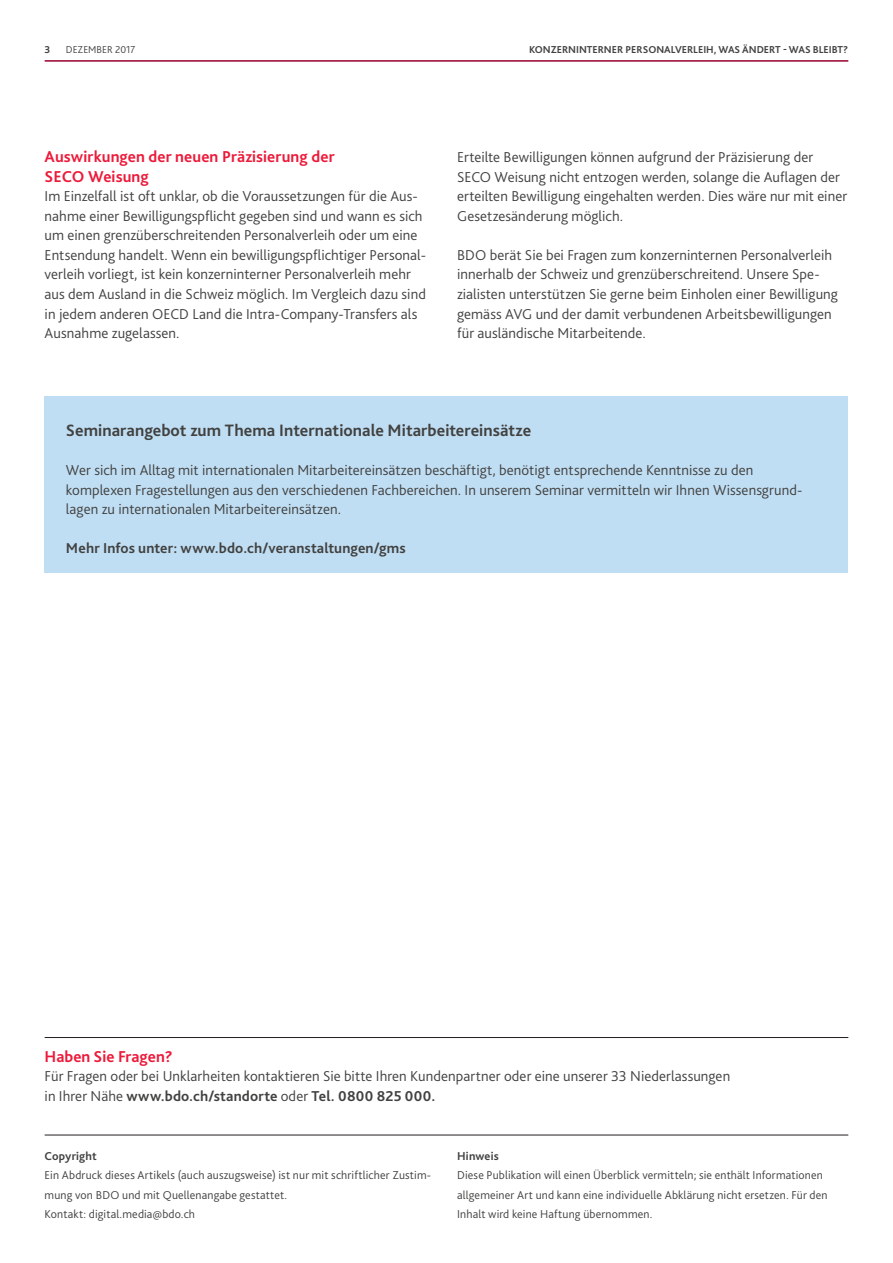
<style>
.page{position:relative;width:893px;height:1263px;background:#fff}
.page>*{position:absolute;margin:0;border:0;box-sizing:border-box;transform-origin:0 0}
.t1{font:700 17.25px "Bliss Pro";color:#414140}
.t2{font:700 16.5px/19.5px "Bliss Pro";letter-spacing:.005em;color:#ed1a3a}
.t3{font:300 15px/19.5px "Bliss Pro";letter-spacing:.005em;color:#414140}
.t4{font:700 15px "Bliss Pro";letter-spacing:.01em;color:#414140}
.t5{font:300 12px/19.5px "Bliss Pro";letter-spacing:.01em;color:#414140}
.t6{font:700 12px "Bliss Pro";letter-spacing:.015em;color:#414140}
.t7{font:700 10.5px "Bliss Pro";color:#414140}
.t8{font:300 10.5px "Bliss Pro";color:#414140}
.s1{font-weight:700}
</style>
<div class="page">
<hr style="left:45px;top:60px;width:803px;height:2px;background:#98012d">
<hr style="left:45px;top:1037px;width:803px;height:1px;background:#231f20">
<hr style="left:45px;top:1135px;width:803px;height:1px;background:#231f20">
<div style="left:45px;top:397px;width:803px;height:176px;background:#c0def3"></div>
<p class="t7" style="left:45px;top:45px;width:7px">3</p>
<p class="t8" style="left:66px;top:45px;width:71px">DEZEMBER 2017</p>
<p class="t7" style="left:529px;top:45px;width:321px">KONZERNINTERNER PERSONALVERLEIH, WAS ÄNDERT - WAS BLEIBT?</p>
<p class="t2" style="left:45px;top:148px;width:292px">Auswirkungen der neuen Präzisierung der<br>SECO Weisung</p>
<p class="t3" style="left:45px;top:188px;width:383px">Im Einzelfall ist oft unklar, ob die Voraussetzungen für die Aus&shy;nahme einer Bewilligungspflicht gegeben sind und wann es sich um einen grenzüberschreitenden Personalverleih oder um eine Entsendung handelt. Wenn ein bewilligungspflichtiger Personal&shy;verleih vorliegt, ist kein konzerninterner Personalverleih mehr aus dem Ausland in die Schweiz möglich. Im Vergleich dazu sind in jedem anderen OECD Land die Intra-Company-Transfers als Ausnahme zugelassen.</p>
<p class="t3" style="left:457px;top:149px;width:392px">Erteilte Bewilligungen können aufgrund der Präzisierung der SECO Weisung nicht entzogen werden, solange die Auflagen der erteilten Bewilligung eingehalten werden. Dies wäre nur mit einer Gesetzesänderung möglich.</p>
<p class="t3" style="left:457px;top:246px;width:382px">BDO berät Sie bei Fragen zum konzerninternen Personalverleih innerhalb der Schweiz und grenzüberschreitend. Unsere Spe&shy;zialisten unterstützen Sie gerne beim Einholen einer Bewilligung gemäss AVG und der damit verbundenen Arbeitsbewilligungen für ausländische Mitarbeitende.</p>
<p class="t1" style="left:66px;top:423px;width:467px">Seminarangebot zum Thema Internationale Mitarbeitereinsätze</p>
<p class="t3" style="left:66px;top:462px;width:738px">Wer sich im Alltag mit internationalen Mitarbeitereinsätzen beschäftigt, benötigt entsprechende Kenntnisse zu den komplexen Fragestellungen aus den verschiedenen Fachbereichen. In unserem Seminar vermitteln wir Ihnen Wissensgrund&shy;lagen zu internationalen Mitarbeitereinsätzen.</p>
<p class="t4" style="left:66px;top:542px;width:341px">Mehr Infos unter: www.bdo.ch/veranstaltungen/gms</p>
<p class="t2" style="left:45px;top:1048px;width:130px">Haben Sie Fragen?</p>
<p class="t3" style="left:45px;top:1068px;width:687px">Für Fragen oder bei Unklarheiten kontaktieren Sie bitte Ihren Kundenpartner oder eine unserer 33 Niederlassungen in Ihrer Nähe <span class="s1">www.bdo.ch/standorte</span> oder <span class="s1">Tel. 0800 825 000.</span></p>
<p class="t6" style="left:45px;top:1151px;width:54px">Copyright</p>
<p class="t5" style="left:45px;top:1166px;width:388px">Ein Abdruck dieses Artikels (auch auszugsweise) ist nur mit schriftlicher Zustim&shy;mung von BDO und mit Quellenangabe gestattet.<br>Kontakt: digital.media@bdo.ch</p>
<p class="t6" style="left:457px;top:1151px;width:43px">Hinweis</p>
<p class="t5" style="left:457px;top:1166px;width:372px">Diese Publikation will einen Überblick vermitteln; sie enthält Informationen allgemeiner Art und kann eine individuelle Abklärung nicht ersetzen. Für den<br>Inhalt wird keine Haftung übernommen.</p>
</div>
